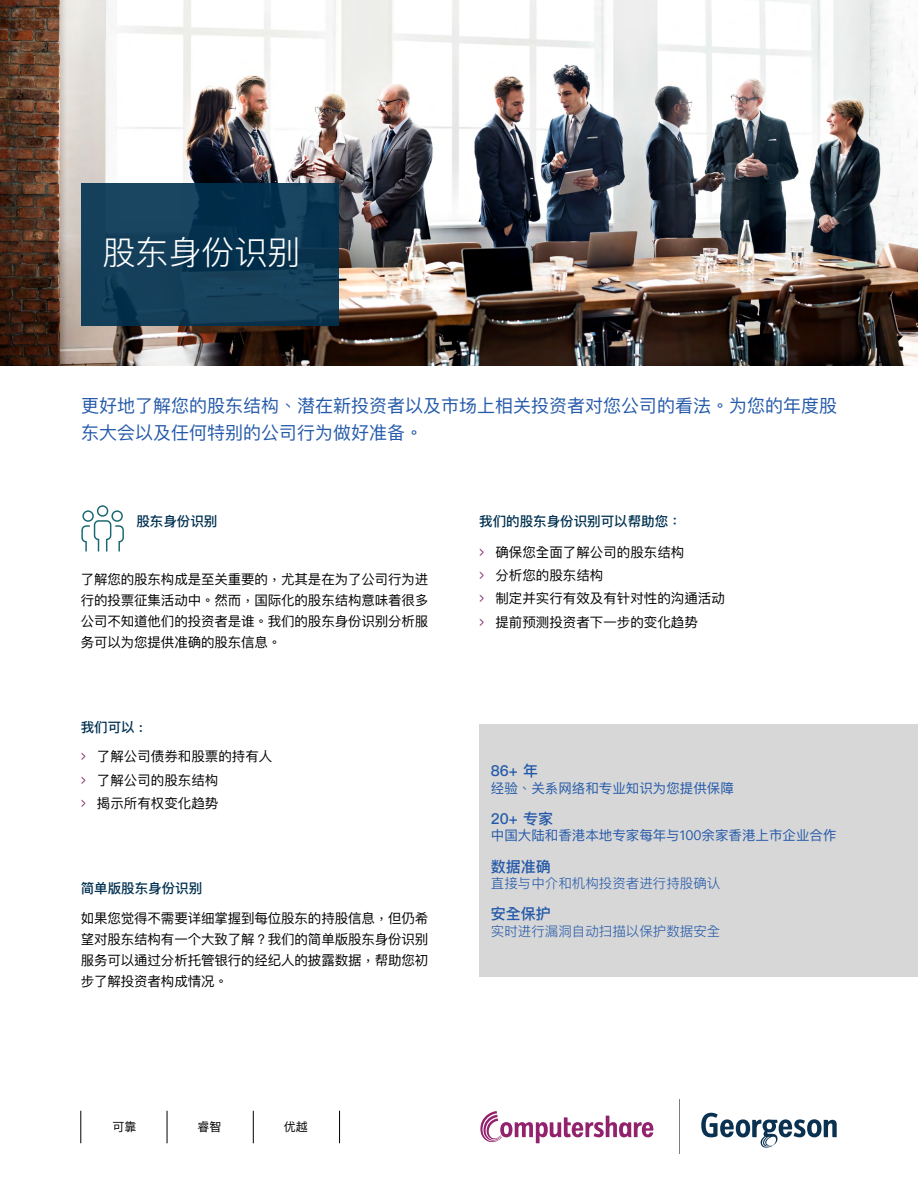
<style>
.page{position:relative;width:918px;height:1188px;background:#fff}
.page>*{position:absolute;margin:0;border:0;box-sizing:border-box;transform-origin:0 0}
.t1{font:300 33px "Ping Fang HK";color:#fff}
.t2{font:18px/27px "Ping Fang HK";color:#2459a9}
.t3{font:500 15px "Ping Fang HK";color:#2459a9}
.t4{font:13.5px/21px "Ping Fang HK";letter-spacing:-.01em;color:#000;text-align:justify}
.t5{font:13.5px "Ping Fang HK";color:#2459a9}
.t6{font:500 13.5px "Ping Fang HK";color:#003150}
.t7{font:300 13.5px "Ping Fang HK";color:#2459a9}
.t8{font:12px "Ping Fang TC";color:#000}
.s1{font-family:"Interstate";font-weight:300;color:#82286b}
</style>
<div class="page">
<div style="left:479px;top:725px;width:439px;height:252px;background:#d7d7d7"></div>
<img style="left:0;top:0;width:918px;height:366px">
<svg style="left:81px;top:183px;width:258px;height:142px;background:#103b56"></svg>
<svg style="left:81px;top:505px;width:43px;height:46px"></svg>
<hr style="left:81px;top:1111px;width:1px;height:32px;background:#000">
<hr style="left:339px;top:1111px;width:1px;height:32px;background:#000">
<hr style="left:253px;top:1111px;width:1px;height:32px;background:#000">
<hr style="left:167px;top:1111px;width:1px;height:32px;background:#000">
<svg style="left:701px;top:1113px;width:136px;height:35px"></svg>
<svg style="left:480px;top:1111px;width:173px;height:32px"></svg>
<hr style="left:679px;top:1099px;width:1px;height:54px;background:#7c7e81">
<h1 class="t1" style="left:102px;top:232px;width:199px">股东身份识别</h1>
<h2 class="t2" style="left:81px;top:392px;width:757px">更好地了解您的股东结构、潜在新投资者以及市场上相关投资者对您公司的看法。为您的年度股东大会以及任何特别的公司行为做好准备。</h2>
<p class="t6" style="left:136px;top:513px;width:83px">股东身份识别</p>
<p class="t6" style="left:479px;top:513px;width:204px">我们的股东身份识别可以帮助您：</p>
<p class="t4" style="left:81px;top:568px;width:349px">了解您的股东构成是至关重要的，尤其是在为了公司行为进行的投票征集活动中。然而，国际化的股东结构意味着很多公司不知道他们的投资者是谁。我们的股东身份识别分析服务可以为您提供准确的股东信息。</p>
<p class="t6" style="left:81px;top:719px;width:64px">我们可以 :</p>
<p class="t4" style="left:81px;top:745px;width:193px;line-height:23.2px;text-align:left"><span class="s1">&gt;</span> 了解公司债券和股票的持有人<span class="s1">&gt;</span> 了解公司的股东结构<br><span class="s1">&gt;</span> 揭示所有权变化趋势</p>
<p class="t6" style="left:81px;top:880px;width:123px">简单版股东身份识别</p>
<p class="t4" style="left:81px;top:907px;width:349px">如果您觉得不需要详细掌握到每位股东的持股信息，但仍希望对股东结构有一个大致了解？我们的简单版股东身份识别服务可以通过分析托管银行的经纪人的披露数据，帮助您初步了解投资者构成情况。</p>
<p class="t4" style="left:479px;top:540px;width:247px;line-height:23.2px;text-align:left"><span class="s1">&gt;</span> 确保您全面了解公司的股东结构<br><span class="s1">&gt;</span> 分析您的股东结构<br><span class="s1">&gt;</span> 制定并实行有效及有针对性的沟通活动<span class="s1">&gt;</span> 提前预测投资者下一步的变化趋势</p>
<p class="t3" style="left:491px;top:762px;width:49px">86+ 年</p>
<p class="t5" style="left:491px;top:779px;width:244px">经验、关系网络和专业知识为您提供保障</p>
<p class="t3" style="left:491px;top:809px;width:64px">20+ 专家</p>
<p class="t5" style="left:491px;top:827px;width:347px">中国大陆和香港本地专家每年与100余家香港上市企业合作</p>
<p class="t3" style="left:491px;top:857px;width:61px">数据准确</p>
<p class="t7" style="left:491px;top:875px;width:231px">直接与中介和机构投资者进行持股确认</p>
<p class="t3" style="left:491px;top:905px;width:61px">安全保护</p>
<p class="t7" style="left:491px;top:922px;width:231px">实时进行漏洞自动扫描以保护数据安全</p>
<p class="t8" style="left:112px;top:1120px;width:25px">可靠</p>
<p class="t8" style="left:198px;top:1120px;width:25px">睿智</p>
<p class="t8" style="left:284px;top:1120px;width:25px">优越</p>
</div>
